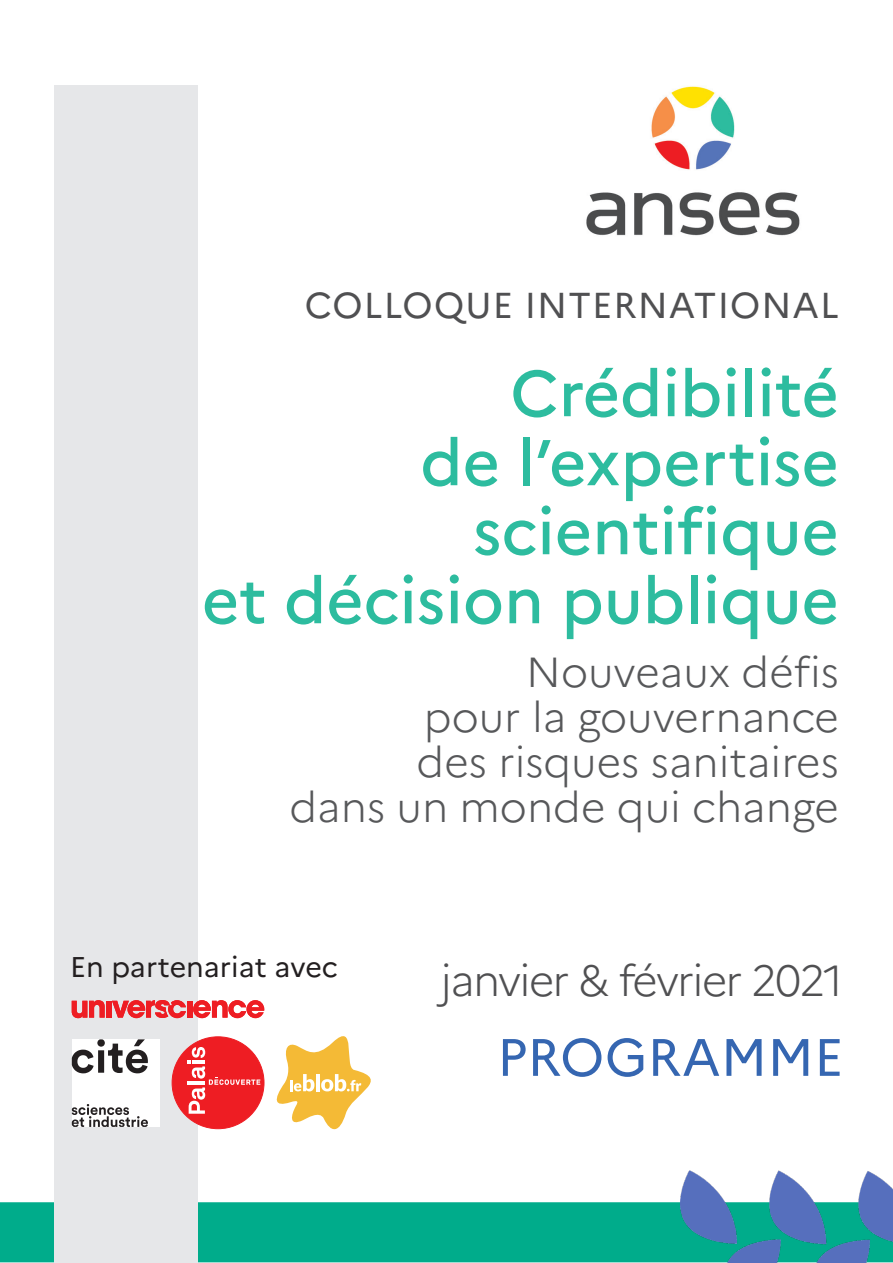
<style>
.page{position:relative;width:893px;height:1263px;background:#fff}
.page>*{position:absolute;margin:0;border:0;box-sizing:border-box;transform-origin:0 0}
.t1{font:500 64.5px/69px "Marianne";color:#2dbc9f;text-align:right}
.t2{font:52.5px "Marianne";color:#3566b1}
.t3{font:300 43.5px "Marianne";letter-spacing:-.04em;color:#505052}
.t4{font:300 42px/45px "Marianne";color:#57585a}
.t5{font:36px "Marianne";letter-spacing:.03em;color:#505052}
.t6{font:28.5px "Marianne";color:#231f20}
</style>
<div class="page">
<div style="left:0;top:1202px;width:893px;height:60px;background:#00ac8b"></div>
<img style="left:681px;top:1171px;width:212px;height:92px">
<div style="left:54px;top:86px;width:144px;height:1177px;background:#e6e7e9"></div>
<img style="left:586px;top:86px;width:214px;height:150px">
<div style="left:172px;top:1037px;width:92px;height:92px;background:#ee1d23;border-radius:50%"></div>
<svg style="left:187px;top:1047px;width:73px;height:67px"></svg>
<div style="left:72px;top:1039px;width:87px;height:88px;background:#fff"></div>
<svg style="left:72px;top:1104px;width:76px;height:23px"></svg>
<svg style="left:72px;top:1039px;width:76px;height:34px"></svg>
<svg style="left:276px;top:1036px;width:95px;height:94px"></svg>
<svg style="left:72px;top:1000px;width:33px;height:18px"></svg>
<div style="left:106px;top:1001px;width:5px;height:16px;background:#ee1d23"></div>
<div style="left:187px;top:1001px;width:5px;height:16px;background:#ee1d23"></div>
<svg style="left:193px;top:1000px;width:71px;height:18px"></svg>
<svg style="left:112px;top:1000px;width:74px;height:18px"></svg>
<p class="t5" style="left:305px;top:277px;width:536px">COLLOQUE INTERNATIONAL</p>
<p class="t1" style="left:202px;top:354px;width:639px">Crédibilité<br>de l’expertise scientifique<br>et décision publique</p>
<p class="t4" style="left:526px;top:646px;width:314px">Nouveaux défis</p>
<p class="t4" style="left:417px;top:691px;width:424px">pour la gouvernance des risques sanitaires</p>
<p class="t4" style="left:289px;top:781px;width:551px">dans un monde qui change</p>
<p class="t6" style="left:70px;top:945px;width:269px">En partenariat avec</p>
<p class="t3" style="left:441px;top:947px;width:404px">janvier &amp; février 2021</p>
<p class="t2" style="left:497px;top:1017px;width:348px">PROGRAMME</p>
</div>
